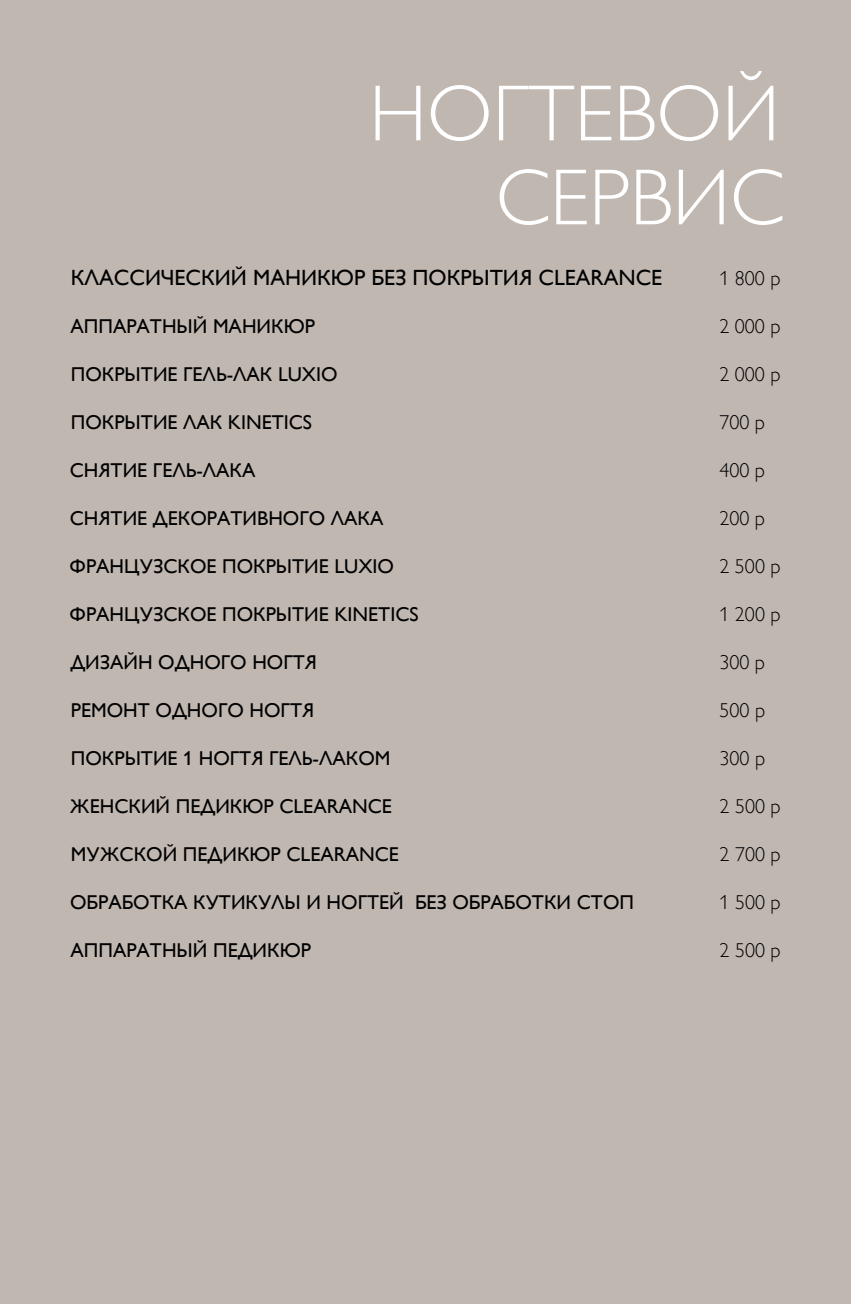
<style>
.page{position:relative;width:851px;height:1304px;background:#fff}
.page>*{position:absolute;margin:0;border:0;box-sizing:border-box;transform-origin:0 0}
.t1{font:80px/84px "Gill Sans Alt One WGL Light";color:#fff;text-align:right}
.t2{font:22px "Gill Sans Alt One WGL";color:#000}
.t3{font:20px "Gill Sans Alt One WGL";color:#000}
.t4{font:20px "Gill Sans Alt One WGL Light";color:#000}
</style>
<div class="page">
<div style="left:0;top:0;width:850px;height:1304px;background:#c0b7b1"></div>
<h1 class="t1" style="left:369px;top:72px;width:416px">НОГТЕВОЙ<br>СЕРВИС</h1>
<p class="t2" style="left:71px;top:263px;width:593px">КЛАССИЧЕСКИЙ МАНИКЮР БЕЗ ПОКРЫТИЯ CLEARANCE</p>
<p class="t4" style="left:719px;top:265px;width:63px">1 800 р</p>
<p class="t3" style="left:70px;top:313px;width:246px">АППАРАТНЫЙ МАНИКЮР</p>
<p class="t4" style="left:719px;top:313px;width:63px">2 000 р</p>
<p class="t3" style="left:71px;top:361px;width:268px">ПОКРЫТИЕ ГЕЛЬ-ЛАК LUXIO</p>
<p class="t4" style="left:719px;top:361px;width:63px">2 000 р</p>
<p class="t3" style="left:71px;top:409px;width:243px">ПОКРЫТИЕ ЛАК KINETICS</p>
<p class="t4" style="left:719px;top:409px;width:47px">700 р</p>
<p class="t3" style="left:70px;top:457px;width:187px">СНЯТИЕ ГЕЛЬ-ЛАКА</p>
<p class="t4" style="left:719px;top:457px;width:47px">400 р</p>
<p class="t3" style="left:70px;top:505px;width:315px">СНЯТИЕ ДЕКОРАТИВНОГО ЛАКА</p>
<p class="t4" style="left:719px;top:505px;width:47px">200 р</p>
<p class="t3" style="left:70px;top:553px;width:326px">ФРАНЦУЗСКОЕ ПОКРЫТИЕ LUXIO</p>
<p class="t4" style="left:719px;top:553px;width:63px">2 500 р</p>
<p class="t3" style="left:70px;top:601px;width:350px">ФРАНЦУЗСКОЕ ПОКРЫТИЕ KINETICS</p>
<p class="t4" style="left:719px;top:601px;width:63px">1 200 р</p>
<p class="t3" style="left:70px;top:649px;width:248px">ДИЗАЙН ОДНОГО НОГТЯ</p>
<p class="t4" style="left:719px;top:649px;width:47px">300 р</p>
<p class="t3" style="left:71px;top:697px;width:245px">РЕМОНТ ОДНОГО НОГТЯ</p>
<p class="t4" style="left:719px;top:697px;width:47px">500 р</p>
<p class="t3" style="left:71px;top:745px;width:321px">ПОКРЫТИЕ 1 НОГТЯ ГЕЛЬ-ЛАКОМ</p>
<p class="t4" style="left:719px;top:745px;width:47px">300 р</p>
<p class="t3" style="left:70px;top:793px;width:323px">ЖЕНСКИЙ ПЕДИКЮР CLEARANCE</p>
<p class="t4" style="left:719px;top:793px;width:63px">2 500 р</p>
<p class="t3" style="left:71px;top:841px;width:329px">МУЖСКОЙ ПЕДИКЮР CLEARANCE</p>
<p class="t4" style="left:719px;top:841px;width:63px">2 700 р</p>
<p class="t3" style="left:70px;top:889px;width:565px">ОБРАБОТКА КУТИКУЛЫ И НОГТЕЙ БЕЗ ОБРАБОТКИ СТОП</p>
<p class="t4" style="left:719px;top:889px;width:63px">1 500 р</p>
<p class="t3" style="left:70px;top:937px;width:242px">АППАРАТНЫЙ ПЕДИКЮР</p>
<p class="t4" style="left:719px;top:937px;width:63px">2 500 р</p>
</div>
